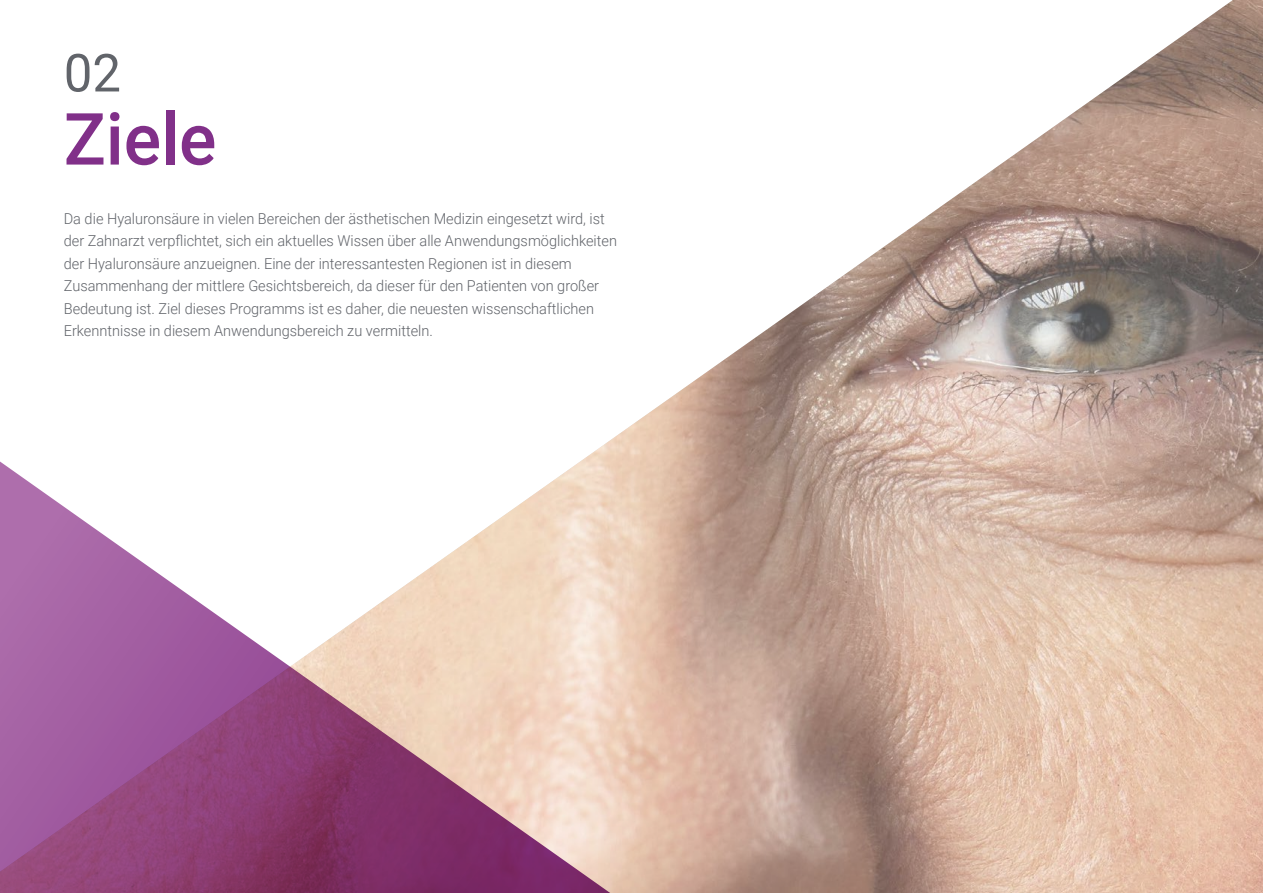
<style>
.page{position:relative;width:1263px;height:893px;background:#fff}
.page>*{position:absolute;margin:0;border:0;box-sizing:border-box;transform-origin:0 0}
.t1{font:500 72px "Roboto";color:#813089}
.t2{font:52.5px "Roboto";color:#61646a}
.t3{font:300 15px/22.5px "Roboto";color:#61646a}
</style>
<div class="page">
<img style="left:602px;top:0;width:661px;height:893px">
<svg style="left:0;top:446px;width:640px;height:447px"></svg>
<h2 class="t2" style="left:64px;top:36px;width:59px">02</h2>
<h1 class="t1" style="left:64px;top:89px;width:154px">Ziele</h1>
<p class="t3" style="left:64px;top:207px;width:555px">Da die Hyaluronsäure in vielen Bereichen der ästhetischen Medizin eingesetzt wird, ist der Zahnarzt verpflichtet, sich ein aktuelles Wissen über alle Anwendungsmöglichkeiten der Hyaluronsäure anzueignen. Eine der interessantesten Regionen ist in diesem Zusammenhang der mittlere Gesichtsbereich, da dieser für den Patienten von großer Bedeutung ist. Ziel dieses Programms ist es daher, die neuesten wissenschaftlichen Erkenntnisse in diesem Anwendungsbereich zu vermitteln.</p>
</div>
